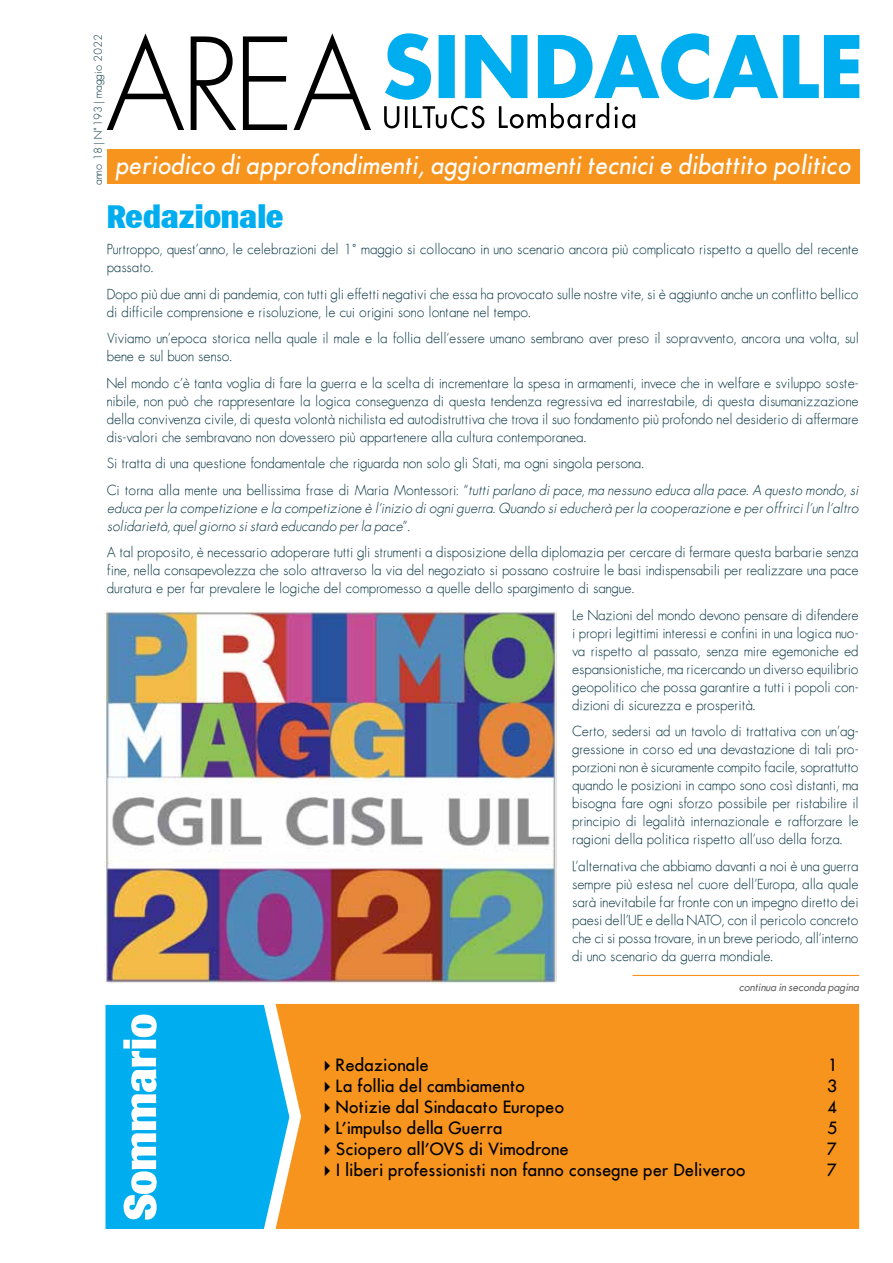
<style>
.page{position:relative;width:893px;height:1263px;background:#fff}
.page>*{position:absolute;margin:0;border:0;box-sizing:border-box;transform-origin:0 0}
.t1{font:800 33px "Brown";color:#00aeef}
.t2{font:24px "Futura ICG Oblique";letter-spacing:.01em;color:#fff;scale:.96 1}
.t3{font:16.5px "Futura ICG";color:#000}
.t4{font:13.5px/18px "Futura ICG Light";color:#063342;text-align:justify}
.t5{font:italic 13.5px/18px "Futura ICG Light";color:#063342}
.t6{font:10.5px "Futura ICG Light";color:#063342}
.t7{font:italic 10.5px "Futura ICG Book";letter-spacing:-.005em;color:#58595b}
.s1{font-style:italic}
.s2{font-style:normal}
</style>
<div class="page">
<div style="left:276px;top:1004px;width:583px;height:225px;background:#f7941e"></div>
<svg style="left:105px;top:1005px;width:184px;height:224px;background:#28b9ed"></svg>
<div style="left:107px;top:149px;width:752px;height:34px;background:#f7941e"></div>
<svg style="left:384px;top:33px;width:475px;height:95px"></svg>
<svg style="left:107px;top:33px;width:77px;height:97px"></svg>
<svg style="left:191px;top:36px;width:45px;height:94px"></svg>
<svg style="left:243px;top:36px;width:44px;height:94px"></svg>
<svg style="left:294px;top:33px;width:77px;height:97px"></svg>
<hr style="left:632px;top:975px;width:227px;height:1px;background:#f7941e">
<img style="left:104px;top:611px;width:452px;height:373px">
<svg style="left:325px;top:1060px;width:5px;height:11px"></svg>
<svg style="left:325px;top:1081px;width:5px;height:11px"></svg>
<svg style="left:325px;top:1102px;width:5px;height:11px"></svg>
<svg style="left:325px;top:1123px;width:5px;height:11px"></svg>
<svg style="left:325px;top:1144px;width:5px;height:11px"></svg>
<svg style="left:325px;top:1165px;width:5px;height:11px"></svg>
<p class="t6" style="left:91px;top:185px;width:152px;rotate:-90deg">anno 18 | N°193 | maggio 2022</p>
<h2 class="t2" style="left:115px;top:149px;width:768px">periodico di approfondimenti, aggiornamenti tecnici e dibattito politico</h2>
<h1 class="t1" style="left:107px;top:198px;width:178px">Redazionale</h1>
<p class="t4" style="left:107px;top:240px;width:753px">Purtroppo, quest’anno, le celebrazioni del 1° maggio si collocano in uno scenario ancora più complicato rispetto a quello del recente passato.</p>
<p class="t4" style="left:107px;top:285px;width:753px">Dopo più due anni di pandemia, con tutti gli effetti negativi che essa ha provocato sulle nostre vite, si è aggiunto anche un conflitto bellico di difficile comprensione e risoluzione, le cui origini sono lontane nel tempo.</p>
<p class="t4" style="left:107px;top:329px;width:753px">Viviamo un’epoca storica nella quale il male e la follia dell’essere umano sembrano aver preso il sopravvento, ancora una volta, sul bene e sul buon senso.</p>
<p class="t4" style="left:107px;top:374px;width:753px">Nel mondo c’è tanta voglia di fare la guerra e la scelta di incrementare la spesa in armamenti, invece che in welfare e sviluppo soste&shy;nibile, non può che rappresentare la logica conseguenza di questa tendenza regressiva ed inarrestabile, di questa disumanizzazione della convivenza civile, di questa volontà nichilista ed autodistruttiva che trova il suo fondamento più profondo nel desiderio di affermare dis-valori che sembravano non dovessero più appartenere alla cultura contemporanea.</p>
<p class="t4" style="left:107px;top:450px;width:753px;line-height:26.5px">Si tratta di una questione fondamentale che riguarda non solo gli Stati, ma ogni singola persona.<br>Ci torna alla mente una bellissima frase di Maria Montessori: “<span class="s1">tutti parlano di pace, ma nessuno educa alla pace. A questo mondo, si</span></p>
<p class="t5" style="left:107px;top:499px;width:753px">educa per la competizione e la competizione è l’inizio di ogni guerra. Quando si educherà per la cooperazione e per offrirci l’un l’altro solidarietà, quel giorno si starà educando per la pace<span class="s2">”.</span></p>
<p class="t4" style="left:107px;top:543px;width:753px">A tal proposito, è necessario adoperare tutti gli strumenti a disposizione della diplomazia per cercare di fermare questa barbarie senza fine, nella consapevolezza che solo attraverso la via del negoziato si possano costruire le basi indispensabili per realizzare una pace duratura e per far prevalere le logiche del compromesso a quelle dello spargimento di sangue.</p>
<p class="t4" style="left:572px;top:606px;width:288px">Le Nazioni del mondo devono pensare di difendere i propri legittimi interessi e confini in una logica nuo&shy;va rispetto al passato, senza mire egemoniche ed espansionistiche, ma ricercando un diverso equilibrio geopolitico che possa garantire a tutti i popoli con&shy;dizioni di sicurezza e prosperità.</p>
<p class="t4" style="left:572px;top:722px;width:288px">Certo, sedersi ad un tavolo di trattativa con un’ag&shy;gressione in corso ed una devastazione di tali pro&shy;porzioni non è sicuramente compito facile, soprattutto quando le posizioni in campo sono così distanti, ma bisogna fare ogni sforzo possibile per ristabilire il principio di legalità internazionale e rafforzare le ragioni della politica rispetto all’uso della forza.</p>
<p class="t4" style="left:572px;top:857px;width:288px">L’alternativa che abbiamo davanti a noi è una guerra sempre più estesa nel cuore dell’Europa, alla quale sarà inevitabile far fronte con un impegno diretto dei paesi dell’UE e della NATO, con il pericolo concreto che ci si possa trovare, in un breve periodo, all’interno di uno scenario da guerra mondiale.</p>
<p class="t7" style="left:739px;top:980px;width:122px">continua in seconda pagina</p>
<p class="t3" style="left:336px;top:1054px;width:94px">Redazionale</p>
<p class="t3" style="left:827px;top:1054px;width:12px">1</p>
<p class="t3" style="left:336px;top:1075px;width:191px">La follia del cambiamento</p>
<p class="t3" style="left:827px;top:1075px;width:12px">3</p>
<p class="t3" style="left:336px;top:1096px;width:230px">Notizie dal Sindacato Europeo</p>
<p class="t3" style="left:827px;top:1096px;width:12px">4</p>
<p class="t3" style="left:336px;top:1117px;width:168px">L’impulso della Guerra</p>
<p class="t3" style="left:827px;top:1117px;width:12px">5</p>
<p class="t3" style="left:336px;top:1138px;width:234px">Sciopero all’OVS di Vimodrone</p>
<p class="t3" style="left:827px;top:1138px;width:12px">7</p>
<p class="t3" style="left:336px;top:1159px;width:411px">I liberi professionisti non fanno consegne per Deliveroo</p>
<p class="t3" style="left:827px;top:1159px;width:12px">7</p>
</div>
